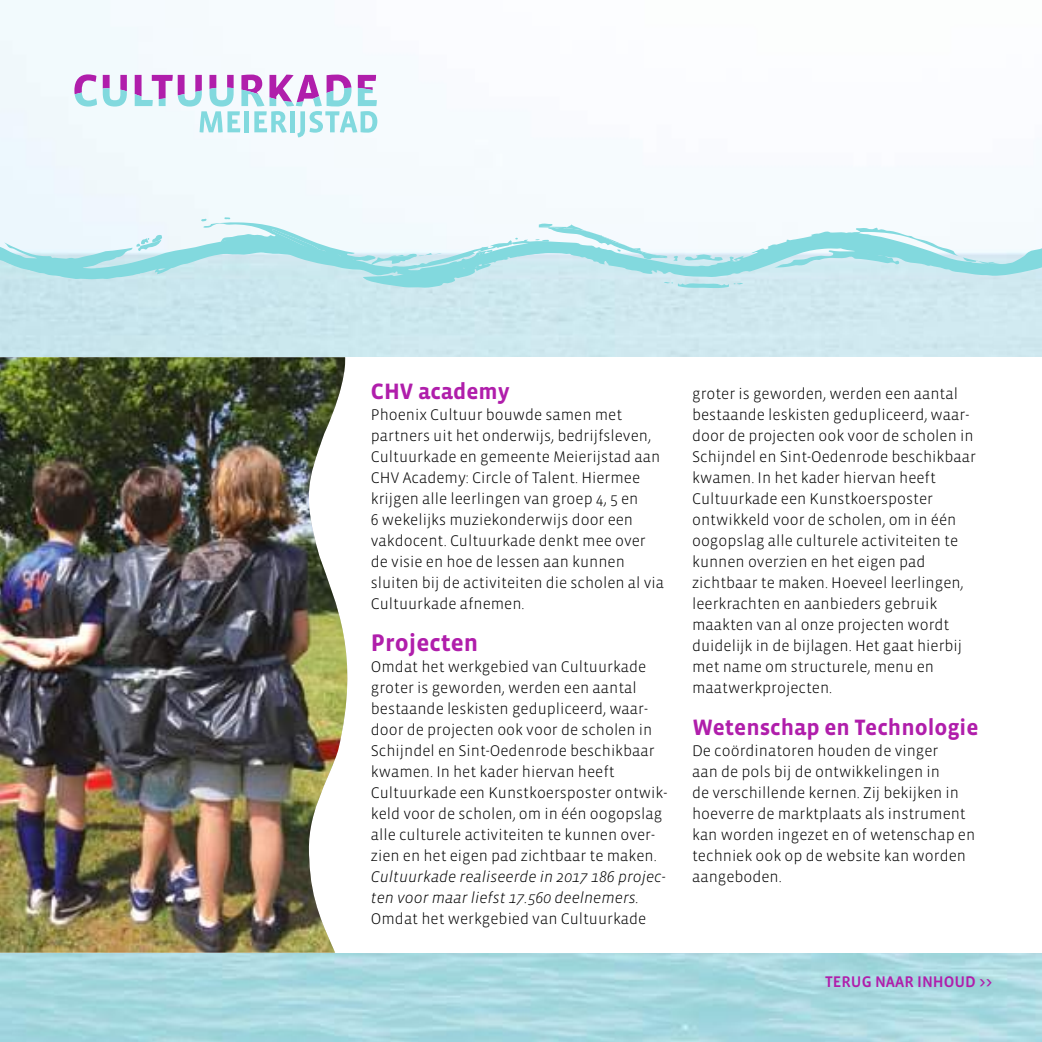
<style>
.page{position:relative;width:1042px;height:1042px;background:#fff}
.page>*{position:absolute;margin:0;border:0;box-sizing:border-box;transform-origin:0 0}
.t1{font:700 24.5px "Vista Sans";color:#b01eab}
.t2{font:700 22.75px "Vista Sans";color:#b01eab}
.t3{font:300 15.75px/21px "Vista Sans";color:#000}
.t4{font:italic 300 15.75px/21px "Vista Sans";color:#000}
.t5{font:15.75px "Vista Sans Med";color:#b01eab}
</style>
<div class="page">
<img style="left:0;top:0;width:1042px;height:1042px">
<svg style="left:743px;top:230px;width:299px;height:49px;background:#cae8ef"></svg>
<svg style="left:751px;top:226px;width:291px;height:45px"></svg>
<svg style="left:0;top:217px;width:743px;height:71px"></svg>
<svg style="left:74px;top:74px;width:23px;height:33px"></svg>
<svg style="left:103px;top:75px;width:24px;height:32px"></svg>
<svg style="left:135px;top:75px;width:242px;height:62px"></svg>
<div style="left:0;top:357px;width:1042px;height:595px;background:#fff"></div>
<img style="left:0;top:357px;width:348px;height:595px">
<h2 class="t2" style="left:371px;top:380px;width:140px">CHV academy</h2>
<p class="t3" style="left:371px;top:405px;width:295px">Phoenix Cultuur bouwde samen met partners uit het onderwijs, bedrijfsleven, Cultuurkade en gemeente Meierijstad aan CHV Academy: Circle of Talent. Hiermee krijgen alle leerlingen van groep 4, 5 en<br>6 wekelijks muziekonderwijs door een vakdocent. Cultuurkade denkt mee over de visie en hoe de lessen aan kunnen sluiten bij de activiteiten die scholen al via Cultuurkade afnemen.</p>
<h1 class="t1" style="left:371px;top:630px;width:109px">Projecten</h1>
<p class="t3" style="left:371px;top:657px;width:298px">Omdat het werkgebied van Cultuurkade groter is geworden, werden een aantal bestaande leskisten gedupliceerd, waar&shy;door de projecten ook voor de scholen in Schijndel en Sint-Oedenrode beschikbaar kwamen. In het kader hiervan heeft Cultuurkade een Kunstkoersposter ontwik&shy;keld voor de scholen, om in één oogopslag alle culturele activiteiten te kunnen over&shy;zien en het eigen pad zichtbaar te maken.</p>
<p class="t4" style="left:371px;top:866px;width:296px">Cultuurkade realiseerde in 2017 186 projec&shy;ten voor maar liefst 17.560 deelnemers.</p>
<p class="t3" style="left:371px;top:908px;width:277px">Omdat het werkgebied van Cultuurkade</p>
<p class="t3" style="left:692px;top:383px;width:285px">groter is geworden, werden een aantal bestaande leskisten gedupliceerd, waar&shy;door de projecten ook voor de scholen in Schijndel en Sint-Oedenrode beschikbaar kwamen. In het kader hiervan heeft Cultuurkade een Kunstkoersposter ontwikkeld voor de scholen, om in één oogopslag alle culturele activiteiten te kunnen overzien en het eigen pad zichtbaar te maken. Hoeveel leerlingen, leerkrachten en aanbieders gebruik maakten van al onze projecten wordt duidelijk in de bijlagen. Het gaat hierbij met name om structurele, menu en maatwerkprojecten.</p>
<h2 class="t2" style="left:692px;top:716px;width:288px">Wetenschap en Technologie</h2>
<p class="t3" style="left:692px;top:741px;width:285px">De coördinatoren houden de vinger<br>aan de pols bij de ontwikkelingen in<br>de verschillende kernen. Zij bekijken in hoeverre de marktplaats als instrument kan worden ingezet en of wetenschap en techniek ook op de website kan worden aangeboden.</p>
<p class="t5" style="left:825px;top:974px;width:169px">TERUG NAAR INHOUD &gt;&gt;</p>
</div>
